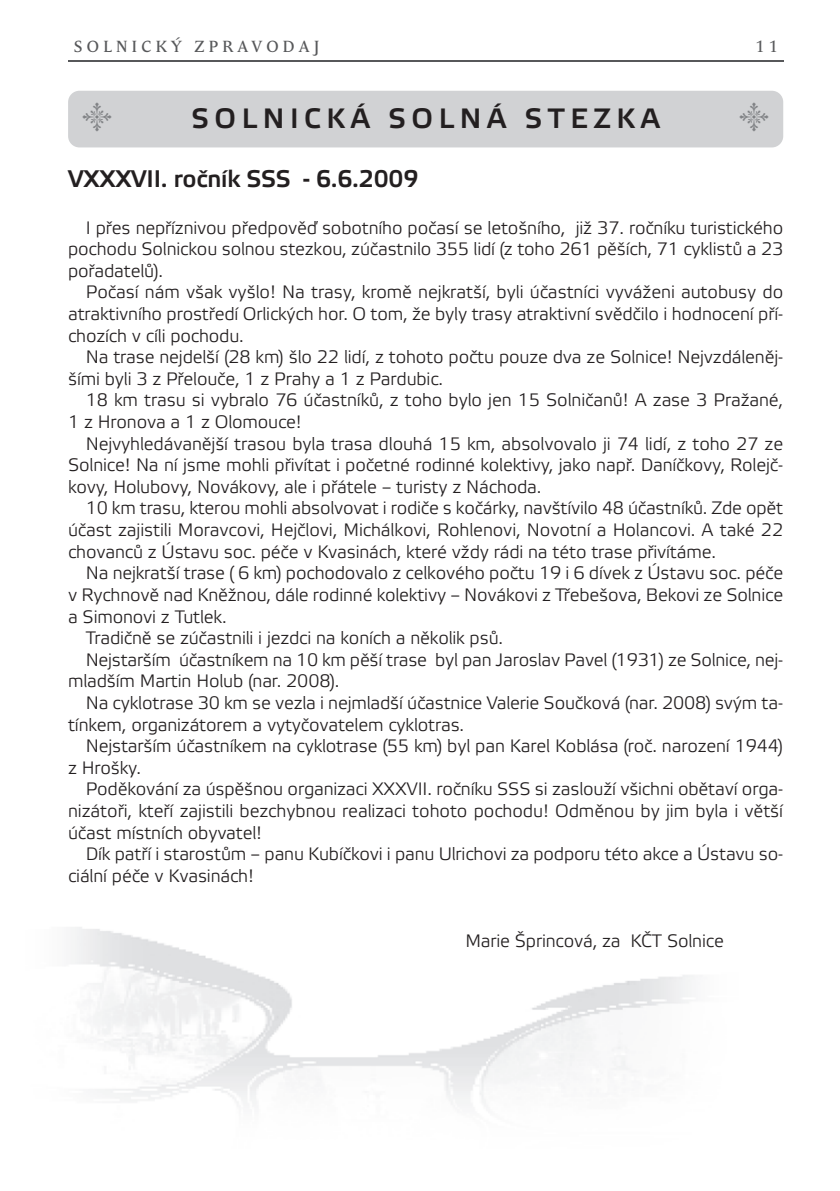
<style>
.page{position:relative;width:840px;height:1191px;background:#fff}
.page>*{position:absolute;margin:0;border:0;box-sizing:border-box;transform-origin:0 0}
.t1{font:28px "Etelka Medium Pro";letter-spacing:.2em;color:#231f20}
.t2{font:700 24px "Etelka Light Pro";letter-spacing:-.01em;color:#231f20}
.t3{font:18px/21.6px "Etelka Light Pro";letter-spacing:-.01em;color:#231f20;text-align:justify}
.t4{font:16px "Andulka Text Pro";letter-spacing:.27em;color:#57585a}
</style>
<div class="page">
<img style="left:71px;top:927px;width:623px;height:177px">
<hr style="left:68px;top:61px;width:714px;height:1px;background:#57585a">
<div style="left:68px;top:91px;width:714px;height:56px;background:#d1d2d4;border-radius:11px"></div>
<p class="t4" style="left:74px;top:41px;width:247px">SOLNICKÝ ZPRAVODAJ</p>
<p class="t4" style="left:755px;top:41px;width:23px">1 1</p>
<h1 class="t1" style="left:191px;top:108px;width:469px">SOLNICKÁ SOLNÁ STEZKA</h1>
<h2 class="t2" style="left:68px;top:171px;width:351px">VXXXVII. ročník SSS - 6.6.2009</h2>
<p class="t3" style="left:68px;top:218px;width:716px;text-indent:18px">I přes nepříznivou předpověď sobotního počasí se letošního, již 37. ročníku turistického pochodu Solnickou solnou stezkou, zúčastnilo 355 lidí (z toho 261 pěších, 71 cyklistů a 23 pořadatelů).</p>
<p class="t3" style="left:68px;top:283px;width:716px;text-indent:18px">Počasí nám však vyšlo! Na trasy, kromě nejkratší, byli účastníci vyváženi autobusy do atraktivního prostředí Orlických hor. O tom, že byly trasy atraktivní svědčilo i hodnocení pří&shy;chozích v cíli pochodu.</p>
<p class="t3" style="left:68px;top:348px;width:716px;text-indent:18px">Na trase nejdelší (28 km) šlo 22 lidí, z tohoto počtu pouze dva ze Solnice! Nejvzdáleněj&shy;šími byli 3 z Přelouče, 1 z Prahy a 1 z Pardubic.</p>
<p class="t3" style="left:68px;top:391px;width:716px;text-indent:18px">18 km trasu si vybralo 76 účastníků, z toho bylo jen 15 Solničanů! A zase 3 Pražané,<br>1 z Hronova a 1 z Olomouce!</p>
<p class="t3" style="left:68px;top:434px;width:716px;text-indent:18px">Nejvyhledávanější trasou byla trasa dlouhá 15 km, absolvovalo ji 74 lidí, z toho 27 ze Solnice! Na ní jsme mohli přivítat i početné rodinné kolektivy, jako např. Daníčkovy, Rolejč&shy;kovy, Holubovy, Novákovy, ale i přátele – turisty z Náchoda.</p>
<p class="t3" style="left:68px;top:499px;width:716px;text-indent:18px">10 km trasu, kterou mohli absolvovat i rodiče s kočárky, navštívilo 48 účastníků. Zde opět účast zajistili Moravcovi, Hejčlovi, Michálkovi, Rohlenovi, Novotní a Holancovi. A také 22 chovanců z Ústavu soc. péče v Kvasinách, které vždy rádi na této trase přivítáme.</p>
<p class="t3" style="left:86px;top:564px;width:698px">Na nejkratší trase ( 6 km) pochodovalo z celkového počtu 19 i 6 dívek z Ústavu soc. péče</p>
<p class="t3" style="left:68px;top:585px;width:716px">v Rychnově nad Kněžnou, dále rodinné kolektivy – Novákovi z Třebešova, Bekovi ze Solnice</p>
<p class="t3" style="left:68px;top:607px;width:160px">a Simonovi z Tutlek.</p>
<p class="t3" style="left:86px;top:629px;width:418px">Tradičně se zúčastnili i jezdci na koních a několik psů.</p>
<p class="t3" style="left:86px;top:650px;width:698px">Nejstarším účastníkem na 10 km pěší trase byl pan Jaroslav Pavel (1931) ze Solnice, nej-</p>
<p class="t3" style="left:68px;top:672px;width:273px">mladším Martin Holub (nar. 2008).</p>
<p class="t3" style="left:86px;top:693px;width:698px">Na cyklotrase 30 km se vezla i nejmladší účastnice Valerie Součková (nar. 2008) svým ta-</p>
<p class="t3" style="left:68px;top:715px;width:397px">tínkem, organizátorem a vytyčovatelem cyklotras.</p>
<p class="t3" style="left:86px;top:737px;width:698px">Nejstarším účastníkem na cyklotrase (55 km) byl pan Karel Koblása (roč. narození 1944)</p>
<p class="t3" style="left:68px;top:758px;width:74px">z Hrošky.</p>
<p class="t3" style="left:86px;top:780px;width:698px">Poděkování za úspěšnou organizaci XXXVII. ročníku SSS si zaslouží všichni obětaví orga-</p>
<p class="t3" style="left:68px;top:801px;width:716px">nizátoři, kteří zajistili bezchybnou realizaci tohoto pochodu! Odměnou by jim byla i větší</p>
<p class="t3" style="left:68px;top:823px;width:195px">účast místních obyvatel!</p>
<p class="t3" style="left:86px;top:845px;width:698px">Dík patří i starostům – panu Kubíčkovi i panu Ulrichovi za podporu této akce a Ústavu so-</p>
<p class="t3" style="left:68px;top:866px;width:187px">ciální péče v Kvasinách!</p>
<p class="t3" style="left:465px;top:931px;width:260px">Marie Šprincová, za KČT Solnice</p>
</div>
